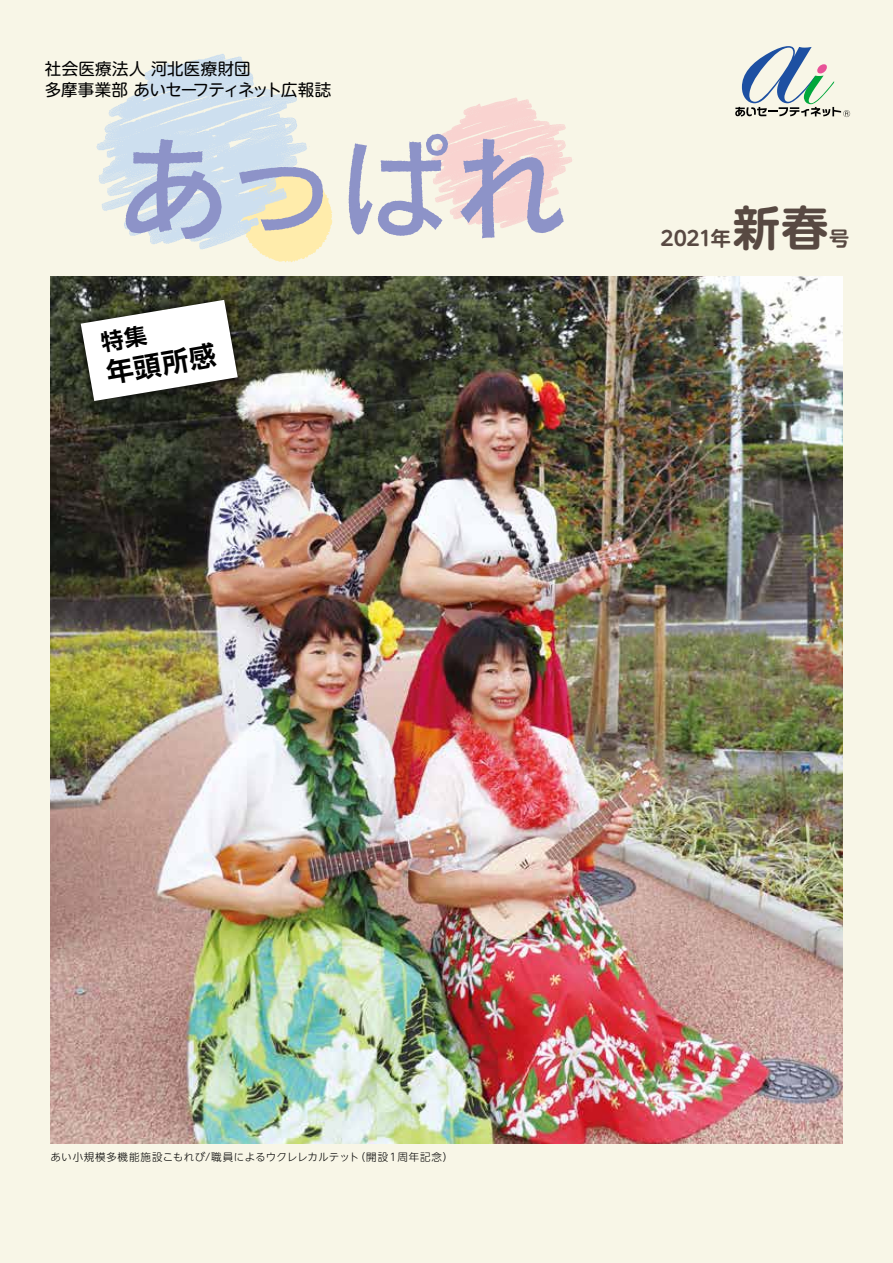
<style>
.page{position:relative;width:893px;height:1263px;background:#f8f6e7}
.page>*{position:absolute;margin:0;border:0;box-sizing:border-box;transform-origin:0 0}
.t1{font:700 47.4px "UD Shin M Go Pro De";color:#584942}
.t2{font:700 27px "UD Shin Go NT Pro De";color:#000}
.t3{font:700 20.1px "UD Shin M Go Pro De";letter-spacing:-.035em;color:#584942}
.t4{font:16.5px/21px "UD Shin M Go Pro";letter-spacing:.01em;color:#000}
.t5{font:300 10.5px "UD Shin Go NT Pro";letter-spacing:.045em;color:#000}
.t6{font:300 10.5px "UD Shin Go NT Pro";letter-spacing:.08em;color:#000}
</style>
<div class="page">
<img style="left:437px;top:97px;width:135px;height:142px">
<img style="left:50px;top:276px;width:793px;height:868px">
<img style="left:96px;top:54px;width:211px;height:209px">
<svg style="left:125px;top:139px;width:97px;height:100px;background:#b4bfdd"></svg>
<svg style="left:239px;top:167px;width:93px;height:95px"></svg>
<svg style="left:349px;top:134px;width:99px;height:102px"></svg>
<svg style="left:460px;top:139px;width:104px;height:99px"></svg>
<svg style="left:735px;top:46px;width:115px;height:71px"></svg>
<img style="left:68px;top:287px;width:182px;height:127px">
<svg style="left:81px;top:300px;width:157px;height:101px;background:#c5c6c2"></svg>
<p class="t4" style="left:45px;top:57px;width:288px">社会医療法人河北医療財団<br>多摩事業部あいセーフティネット広報誌</p>
<h2 class="t2" style="left:103px;top:352px;width:112px;rotate:-10deg">年頭所感</h2>
<h1 class="t1" style="left:733px;top:189px;width:97px">新春</h1>
<p class="t3" style="left:660px;top:222px;width:72px">2021年</p>
<p class="t3" style="left:829px;top:222px;width:22px">号</p>
<p class="t5" style="left:50px;top:1149px;width:311px">あい小規模多機能施設こもれび/職員によるウクレレカルテット</p>
<p class="t6" style="left:355px;top:1149px;width:100px">（開設１周年記念(</p>
</div>
